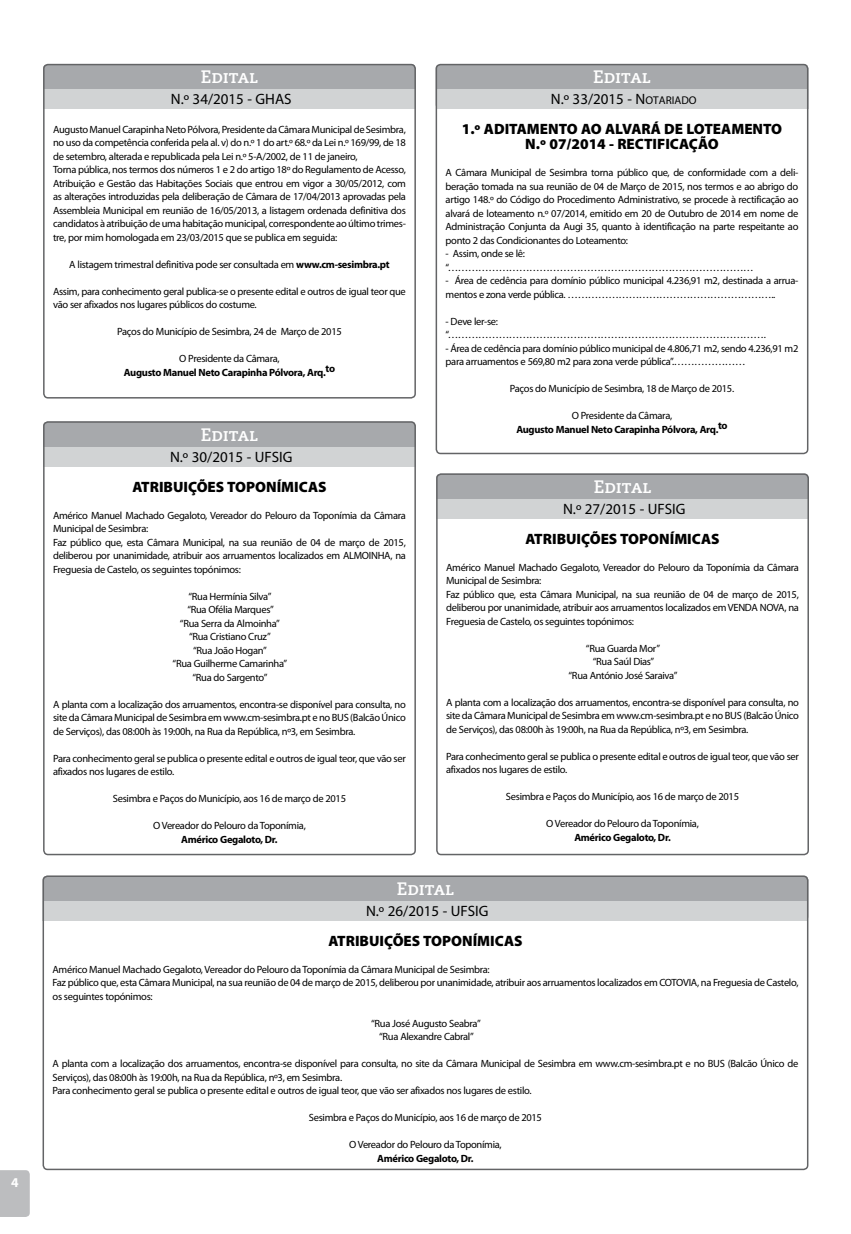
<style>
.page{position:relative;width:851px;height:1234px;background:#fff}
.page>*{position:absolute;margin:0;border:0;box-sizing:border-box;transform-origin:0 0}
.t1{font:18px "Caecilia Bold SC";color:#fff}
.t2{font:900 15px/30px "Myriad Pro";color:#000;text-align:center}
.t3{font:15px "Myriad Pro";color:#000}
.t4{font:10.5px/13.5px "Myriad Pro";letter-spacing:-.03em;color:#000}
.t5{font:700 10.5px "Myriad Pro";letter-spacing:-.03em;color:#000}
.s1{font-weight:700}
.s2{font-weight:400}
.s3{font-weight:400;font-size:11.25px}
</style>
<div class="page">
<div style="left:435px;top:64px;width:373px;height:45px;background:#a7a9ac;border-radius:4px"></div>
<div style="left:435px;top:89px;width:373px;height:20px;background:#d1d3d4"></div>
<div style="left:435px;top:64px;width:373px;height:390px;border:2px solid #636466;border-radius:4px"></div>
<div style="left:43px;top:64px;width:373px;height:45px;background:#a7a9ac;border-radius:4px"></div>
<div style="left:43px;top:89px;width:373px;height:20px;background:#d1d3d4"></div>
<div style="left:43px;top:64px;width:373px;height:334px;border:2px solid #636466;border-radius:4px"></div>
<div style="left:43px;top:875px;width:765px;height:45px;background:#a7a9ac;border-radius:4px"></div>
<div style="left:43px;top:900px;width:765px;height:20px;background:#d1d3d4"></div>
<div style="left:43px;top:875px;width:765px;height:294px;border:2px solid #636466;border-radius:4px"></div>
<div style="left:436px;top:473px;width:372px;height:45px;background:#a7a9ac;border-radius:4px"></div>
<div style="left:436px;top:499px;width:372px;height:19px;background:#d1d3d4"></div>
<div style="left:436px;top:473px;width:372px;height:382px;border:2px solid #636466;border-radius:4px"></div>
<div style="left:43px;top:421px;width:373px;height:45px;background:#a7a9ac;border-radius:4px"></div>
<div style="left:43px;top:447px;width:373px;height:19px;background:#d1d3d4"></div>
<div style="left:43px;top:421px;width:373px;height:434px;border:2px solid #636466;border-radius:4px"></div>
<svg style="left:0;top:1170px;width:30px;height:46px"></svg>
<h1 class="t1" style="left:201px;top:66px;width:59px">Edital</h1>
<h2 class="t3" style="left:171px;top:90px;width:122px">N.º 34/2015 - GHAS</h2>
<p class="t4" style="left:53px;top:122px;width:354px">Augusto Manuel Carapinha Neto Pólvora, Presidente da Câmara Municipal de Sesimbra, no uso da competência conferida pela al. v) do n.º 1 do art.º 68.º da Lei n.º 169/99, de 18 de setembro, alterada e republicada pela Lei n.º 5-A/2002, de 11 de janeiro,<br>Torna pública, nos termos dos números 1 e 2 do artigo 18º do Regulamento de Acesso, Atribuição e Gestão das Habitações Sociais que entrou em vigor a 30/05/2012, com as alterações introduzidas pela deliberação de Câmara de 17/04/2013 aprovadas pela Assembleia Municipal em reunião de 16/05/2013, a listagem ordenada definitiva dos candidatos à atribuição de uma habitação municipal, correspondente ao último trimes&shy;tre, por mim homologada em 23/03/2015 que se publica em seguida:</p>
<p class="t4" style="left:69px;top:257px;width:322px">A listagem trimestral definitiva pode ser consultada em <span class="s1">www.cm-sesimbra.pt</span></p>
<p class="t4" style="left:53px;top:284px;width:354px">Assim, para conhecimento geral publica-se o presente edital e outros de igual teor que vão ser afixados nos lugares públicos do costume.</p>
<p class="t4" style="left:117px;top:325px;width:226px">Paços do Município de Sesimbra, 24 de Março de 2015</p>
<p class="t4" style="left:179px;top:352px;width:102px">O Presidente da Câmara,</p>
<p class="t5" style="left:124px;top:365px;width:213px">Augusto Manuel Neto Carapinha Pólvora, Arq.to</p>
<h1 class="t1" style="left:201px;top:423px;width:59px">Edital</h1>
<h2 class="t3" style="left:170px;top:447px;width:124px">N.º 30/2015 - UFSIG</h2>
<h2 class="t2" style="left:132px;top:471px;width:196px">ATRIBUIÇÕES TOPONÍMICAS</h2>
<p class="t4" style="left:53px;top:508px;width:354px">Américo Manuel Machado Gegaloto, Vereador do Pelouro da Toponímia da Câmara Municipal de Sesimbra:<br>Faz público que, esta Câmara Municipal, na sua reunião de 04 de março de 2015, deliberou por unanimidade, atribuir aos arruamentos localizados em ALMOINHA, na Freguesia de Castelo, os seguintes topónimos:</p>
<p class="t4" style="left:173px;top:589px;width:116px;text-align:center">“Rua Hermínia Silva”<br>“Rua Ofélia Marques”<br>“Rua Serra da Almoinha” “Rua Cristiano Cruz”<br>“Rua João Hogan”<br>“Rua Guilherme Camarinha” “Rua do Sargento”</p>
<p class="t4" style="left:53px;top:697px;width:354px;text-align:justify">A planta com a localização dos arruamentos, encontra-se disponível para consulta, no site da Câmara Municipal de Sesimbra em www.cm-sesimbra.pt e no BUS (Balcão Único de Serviços), das 08:00h às 19:00h, na Rua da República, nº3, em Sesimbra.</p>
<p class="t4" style="left:53px;top:751px;width:354px">Para conhecimento geral se publica o presente edital e outros de igual teor, que vão ser afixados nos lugares de estilo.</p>
<p class="t4" style="left:113px;top:791px;width:234px">Sesimbra e Paços do Município, aos 16 de março de 2015</p>
<p class="t4" style="left:153px;top:818px;width:154px">O Vereador do Pelouro da Toponímia,</p>
<p class="t5" style="left:181px;top:832px;width:98px">Américo Gegaloto, Dr.</p>
<h1 class="t1" style="left:593px;top:66px;width:59px">Edital</h1>
<h2 class="t2" style="left:461px;top:83px;width:322px"><span class="s2">N.º 33/2015 - N</span><span class="s3">otariado<br></span>1.º ADITAMENTO AO ALVARÁ DE LOTEAMENTO</h2>
<h2 class="t2" style="left:525px;top:128px;width:195px">N.º 07/2014 - RECTIFICAÇÃO</h2>
<p class="t4" style="left:445px;top:166px;width:354px;text-align:justify">A Câmara Municipal de Sesimbra torna público que, de conformidade com a deli&shy;beração tomada na sua reunião de 04 de Março de 2015, nos termos e ao abrigo do artigo 148.º do Código do Procedimento Administrativo, se procede à rectificação ao alvará de loteamento n.º 07/2014, emitido em 20 de Outubro de 2014 em nome de Administração Conjunta da Augi 35, quanto à identificação na parte respeitante ao ponto 2 das Condicionantes do Loteamento:</p>
<p class="t4" style="left:445px;top:247px;width:309px">- Assim, onde se lê: “………………………………………………………………………………</p>
<p class="t4" style="left:445px;top:274px;width:354px">- Área de cedência para domínio público municipal 4.236,91 m2, destinada a arrua&shy;mentos e zona verde pública. ……………………………………………………..</p>
<p class="t4" style="left:445px;top:314px;width:321px">- Deve ler-se: “………………………………………………………………………………….</p>
<p class="t4" style="left:445px;top:341px;width:354px">- Área de cedência para domínio público municipal de 4.806,71 m2, sendo 4.236,91 m2 para arruamentos e 569,80 m2 para zona verde pública”.…………………</p>
<p class="t4" style="left:509px;top:382px;width:226px">Paços do Município de Sesimbra, 18 de Março de 2015.</p>
<p class="t4" style="left:571px;top:409px;width:102px">O Presidente da Câmara,</p>
<p class="t5" style="left:516px;top:422px;width:213px">Augusto Manuel Neto Carapinha Pólvora, Arq.to</p>
<h1 class="t1" style="left:593px;top:475px;width:59px">Edital</h1>
<h2 class="t3" style="left:563px;top:499px;width:124px">N.º 27/2015 - UFSIG</h2>
<h2 class="t2" style="left:525px;top:523px;width:196px">ATRIBUIÇÕES TOPONÍMICAS</h2>
<p class="t4" style="left:446px;top:560px;width:354px">Américo Manuel Machado Gegaloto, Vereador do Pelouro da Toponímia da Câmara Municipal de Sesimbra:<br>Faz público que, esta Câmara Municipal, na sua reunião de 04 de março de 2015, deliberou por unanimidade, atribuir aos arruamentos localizados em VENDA NOVA, na Freguesia de Castelo, os seguintes topónimos:</p>
<p class="t4" style="left:568px;top:641px;width:110px;text-align:center">“Rua Guarda Mor”<br>“Rua Saúl Dias”<br>“Rua António José Saraiva”</p>
<p class="t4" style="left:446px;top:695px;width:354px;text-align:justify">A planta com a localização dos arruamentos, encontra-se disponível para consulta, no site da Câmara Municipal de Sesimbra em www.cm-sesimbra.pt e no BUS (Balcão Único de Serviços), das 08:00h às 19:00h, na Rua da República, nº3, em Sesimbra.</p>
<p class="t4" style="left:446px;top:749px;width:354px">Para conhecimento geral se publica o presente edital e outros de igual teor, que vão ser afixados nos lugares de estilo.</p>
<p class="t4" style="left:506px;top:789px;width:234px">Sesimbra e Paços do Município, aos 16 de março de 2015</p>
<p class="t4" style="left:546px;top:816px;width:154px">O Vereador do Pelouro da Toponímia,</p>
<p class="t5" style="left:574px;top:830px;width:98px">Américo Gegaloto, Dr.</p>
<h1 class="t1" style="left:396px;top:877px;width:59px">Edital</h1>
<h2 class="t3" style="left:366px;top:901px;width:124px">N.º 26/2015 - UFSIG</h2>
<h2 class="t2" style="left:328px;top:924px;width:196px">ATRIBUIÇÕES TOPONÍMICAS</h2>
<p class="t4" style="left:53px;top:962px;width:747px">Américo Manuel Machado Gegaloto, Vereador do Pelouro da Toponímia da Câmara Municipal de Sesimbra:<br>Faz público que, esta Câmara Municipal, na sua reunião de 04 de março de 2015, deliberou por unanimidade, atribuir aos arruamentos localizados em COTOVIA, na Freguesia de Castelo, os seguintes topónimos:</p>
<p class="t4" style="left:371px;top:1016px;width:111px;text-align:center">“Rua José Augusto Seabra” “Rua Alexandre Cabral”</p>
<p class="t4" style="left:53px;top:1056px;width:747px">A planta com a localização dos arruamentos, encontra-se disponível para consulta, no site da Câmara Municipal de Sesimbra em www.cm-sesimbra.pt e no BUS (Balcão Único de<br>Serviços), das 08:00h às 19:00h, na Rua da República, nº3, em Sesimbra.<br>Para conhecimento geral se publica o presente edital e outros de igual teor, que vão ser afixados nos lugares de estilo.</p>
<p class="t4" style="left:309px;top:1110px;width:234px">Sesimbra e Paços do Município, aos 16 de março de 2015</p>
<p class="t4" style="left:349px;top:1137px;width:154px">O Vereador do Pelouro da Toponímia,</p>
<p class="t5" style="left:377px;top:1151px;width:98px">Américo Gegaloto, Dr.</p>
</div>
